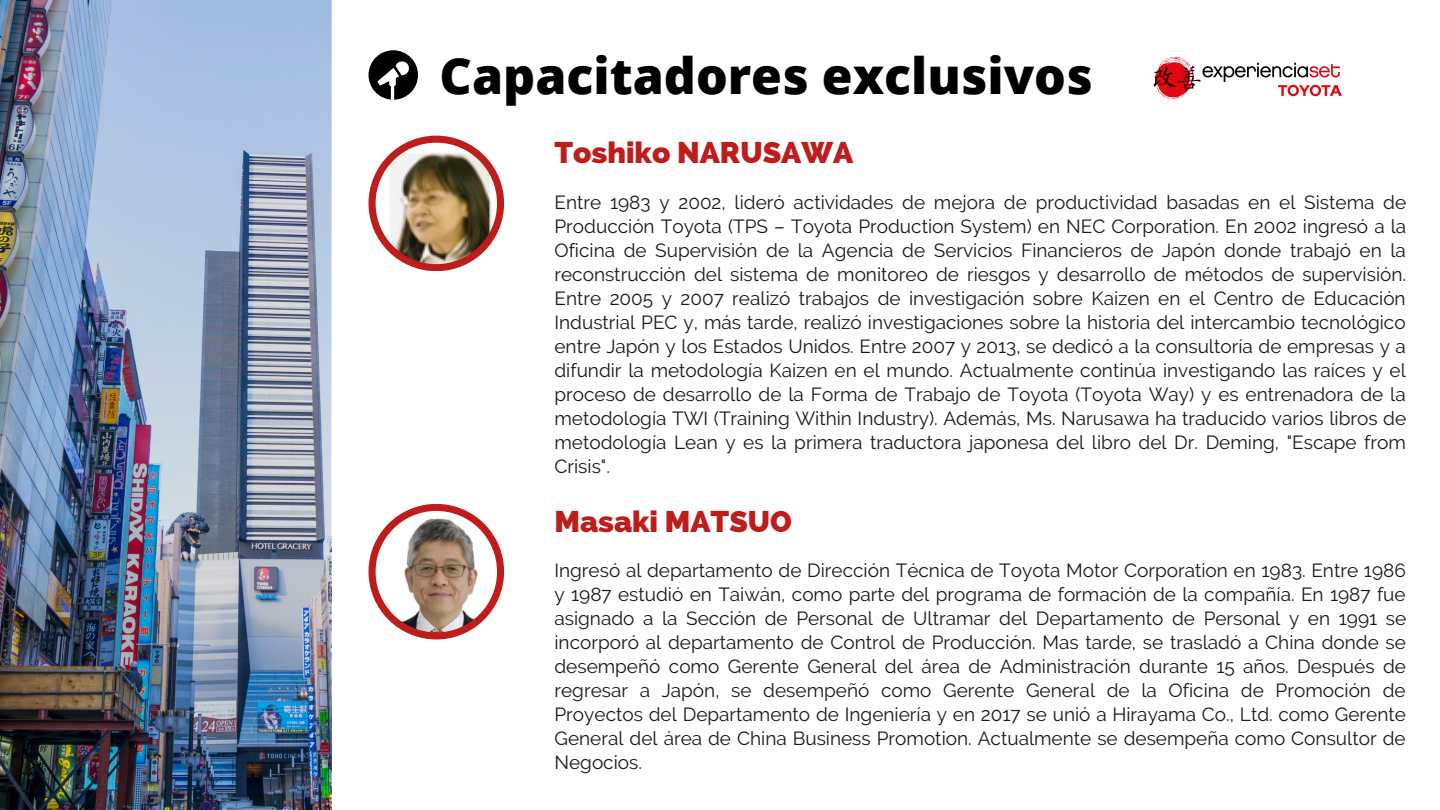
<style>
.page{position:relative;width:1440px;height:810px;background:#fff}
.page>*{position:absolute;margin:0;border:0;box-sizing:border-box;transform-origin:0 0}
.t1{font:800 50px "Open Sans";color:#000}
.t2{font:800 30px "Raleway";color:#bf1c1c}
.t3{font:19px/24px "Raleway";color:#1c1718;text-align:justify}
</style>
<div class="page">
<div style="left:369px;top:504px;width:135px;height:135px;background:#bf1c1c;border-radius:50%"></div>
<img style="left:376px;top:511px;width:121px;height:121px;border-radius:50%">
<img style="left:1153px;top:57px;width:189px;height:43px">
<div style="left:369px;top:136px;width:135px;height:135px;background:#bf1c1c;border-radius:50%"></div>
<img style="left:376px;top:143px;width:121px;height:121px;border-radius:50%">
<img style="left:0;top:0;width:330px;height:809px">
<svg style="left:369px;top:50px;width:49px;height:50px"></svg>
<h1 class="t1" style="left:440px;top:41px;width:655px">Capacitadores exclusivos</h1>
<h2 class="t2" style="left:554px;top:135px;width:300px">Toshiko NARUSAWA</h2>
<p class="t3" style="left:554px;top:190px;width:853px">Entre 1983 y 2002, lideró actividades de mejora de productividad basadas en el Sistema de Producción Toyota (TPS – Toyota Production System) en NEC Corporation. En 2002 ingresó a la Oficina de Supervisión de la Agencia de Servicios Financieros de Japón donde trabajó en la reconstrucción del sistema de monitoreo de riesgos y desarrollo de métodos de supervisión.<br>Entre 2005 y 2007 realizó trabajos de investigación sobre Kaizen en el Centro de Educación Industrial PEC y, más tarde, realizó investigaciones sobre la historia del intercambio tecnológico entre Japón y los Estados Unidos. Entre 2007 y 2013, se dedicó a la consultoría de empresas y a difundir la metodología Kaizen en el mundo. Actualmente continúa investigando las raíces y el proceso de desarrollo de la Forma de Trabajo de Toyota (Toyota Way) y es entrenadora de la metodología TWI (Training Within Industry). Además, Ms. Narusawa ha traducido varios libros de metodología Lean y es la primera traductora japonesa del libro del Dr. Deming, "Escape from Crisis".</p>
<h2 class="t2" style="left:554px;top:503px;width:239px">Masaki MATSUO</h2>
<p class="t3" style="left:554px;top:558px;width:853px">Ingresó al departamento de Dirección Técnica de Toyota Motor Corporation en 1983. Entre 1986 y 1987 estudió en Taiwán, como parte del programa de formación de la compañía. En 1987 fue asignado a la Sección de Personal de Ultramar del Departamento de Personal y en 1991 se incorporó al departamento de Control de Producción. Mas tarde, se trasladó a China donde se desempeñó como Gerente General del área de Administración durante 15 años. Después de regresar a Japón, se desempeñó como Gerente General de la Oficina de Promoción de Proyectos del Departamento de Ingeniería y en 2017 se unió a Hirayama Co., Ltd. como Gerente General del área de China Business Promotion. Actualmente se desempeña como Consultor de Negocios.</p>
</div>
